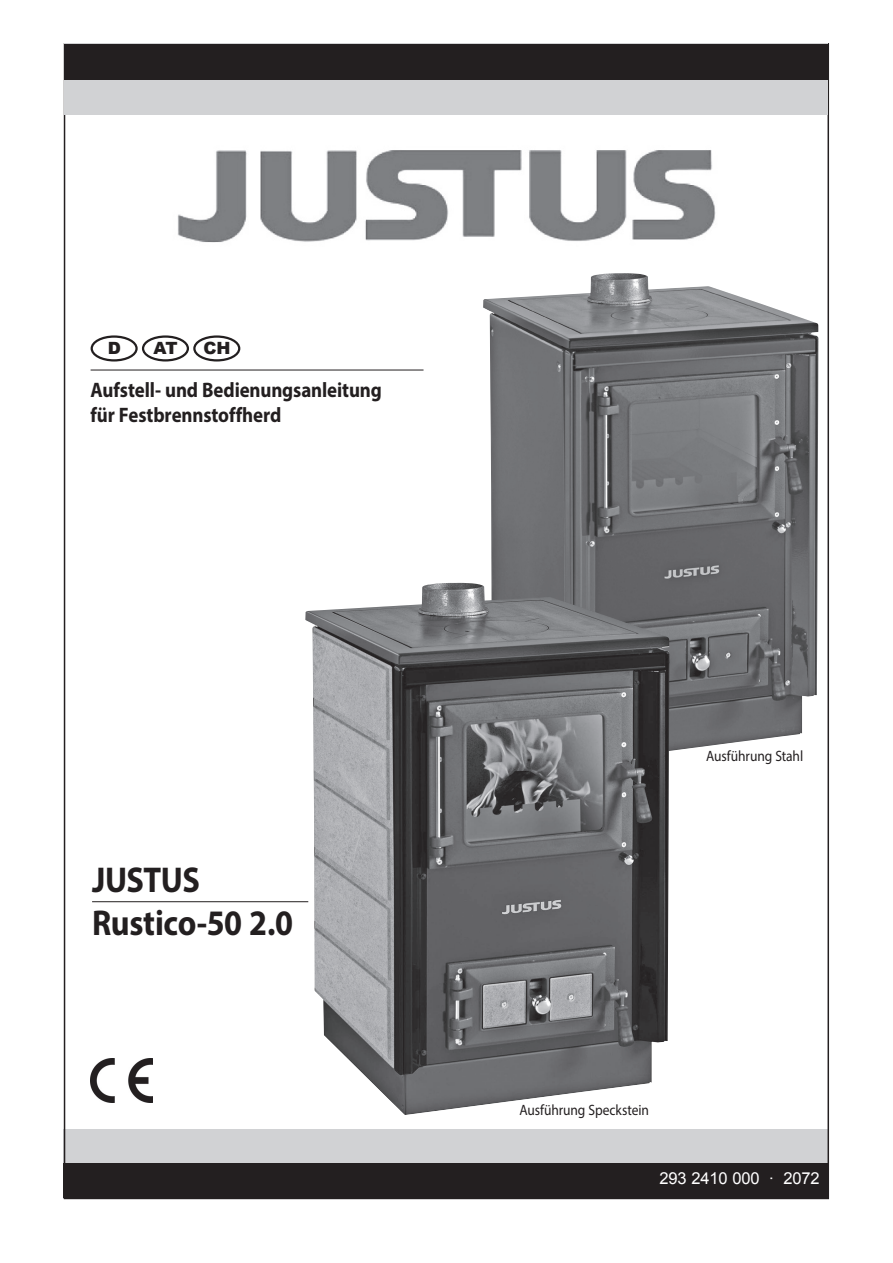
<style>
.page{position:relative;width:893px;height:1263px;background:#fff}
.page>*{position:absolute;margin:0;border:0;box-sizing:border-box;transform-origin:0 0}
.t1{font:700 36px/43.3px "Myriad Pro";letter-spacing:-.015em;color:#231f20;scale:.9 1}
.t2{font:700 21px/25.3px "Myriad Pro";letter-spacing:-.005em;color:#231f20;scale:.9 1}
.t3{font:900 16.8px "Arial";color:#231f20}
.t4{font:16.5px "Arial";letter-spacing:-.01em;color:#fff}
.t5{font:15px "Myriad Pro";letter-spacing:-.005em;color:#231f20;scale:.9 1}
</style>
<div class="page">
<img style="left:483px;top:273px;width:335px;height:478px">
<img style="left:305px;top:583px;width:364px;height:532px">
<div style="left:64px;top:1129px;width:765px;height:69px;background:#d1d2d4"></div>
<div style="left:64px;top:1163px;width:765px;height:34px;background:#231f20"></div>
<div style="left:65px;top:44px;width:763px;height:71px;background:#d1d2d4"></div>
<div style="left:65px;top:44px;width:763px;height:36px;background:#231f20"></div>
<img style="left:91px;top:1059px;width:61px;height:44px">
<div style="left:91px;top:335px;width:47px;height:26px;border:2px solid #231f20;border-radius:50%"></div>
<div style="left:193px;top:335px;width:47px;height:26px;border:2px solid #231f20;border-radius:50%"></div>
<div style="left:142px;top:335px;width:47px;height:26px;border:2px solid #231f20;border-radius:50%"></div>
<hr style="left:91px;top:370px;width:332px;height:1px;background:#231f20">
<hr style="left:92px;top:901px;width:216px;height:1px;background:#231f20">
<img style="left:177px;top:150px;width:539px;height:93px">
<p class="t3" style="left:108px;top:335px;width:15px">D</p>
<p class="t3" style="left:154px;top:335px;width:25px">AT</p>
<p class="t3" style="left:203px;top:335px;width:29px">CH</p>
<p class="t2" style="left:91px;top:376px;width:325px">Aufstell- und Bedienungsanleitung für Festbrennstoffherd</p>
<h1 class="t1" style="left:92px;top:857px;width:225px">JUSTUS<br>Rustico-50 2.0</h1>
<p class="t5" style="left:706px;top:747px;width:109px">Ausführung Stahl</p>
<p class="t5" style="left:519px;top:1101px;width:146px">Ausführung Speckstein</p>
<p class="t4" style="left:660px;top:1167px;width:162px">293 2410 000 · 2072</p>
</div>
